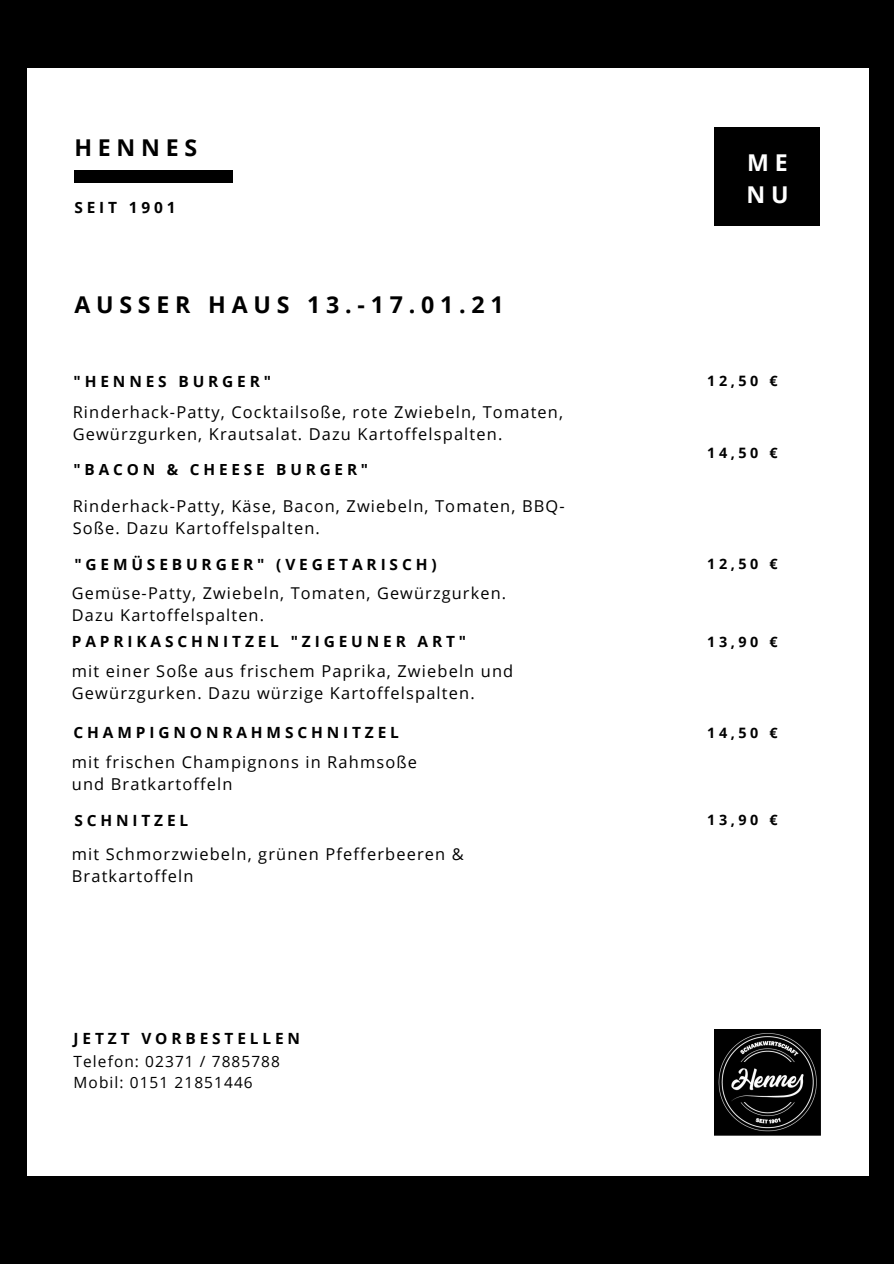
<style>
.page{position:relative;width:894px;height:1264px;background:#fff}
.page>*{position:absolute;margin:0;border:0;box-sizing:border-box;transform-origin:0 0}
.t1{font:700 23.1px "Open Sans";letter-spacing:.25em;color:#000}
.t2{font:700 23.1px "Open Sans";color:#fff}
.t3{font:16.35px/22px "Open Sans";letter-spacing:.07em;color:#000}
.t4{font:16.2px "Open Sans";letter-spacing:.07em;color:#000}
.t5{font:700 15.45px "Open Sans";letter-spacing:.25em;color:#000}
.t6{font:15.45px "Open Sans";letter-spacing:.07em;color:#000}
.t7{font:700 15.3px "Open Sans";letter-spacing:.25em;color:#000}
.t8{font:700 14.4px "Open Sans";letter-spacing:.25em;color:#000}
</style>
<div class="page">
<div style="left:0;top:0;width:893px;height:1263px;background:#000"></div>
<div style="left:27px;top:68px;width:841px;height:1107px;background:#fff"></div>
<div style="left:714px;top:127px;width:106px;height:98px;background:#000"></div>
<div style="left:74px;top:170px;width:159px;height:12px;background:#000"></div>
<img style="left:714px;top:1029px;width:106px;height:105px">
<p class="t1" style="left:74px;top:131px;width:124px">HENNES</p>
<p class="t5" style="left:74px;top:197px;width:103px">SEIT 1901</p>
<p class="t1" style="left:74px;top:288px;width:431px">AUSSER HAUS 13.-17.01.21</p>
<p class="t5" style="left:74px;top:370px;width:199px">"HENNES BURGER"</p>
<p class="t3" style="left:73px;top:401px;width:492px">Rinderhack-Patty, Cocktailsoße, rote Zwiebeln, Tomaten,<br>Gewürzgurken, Krautsalat. Dazu Kartoffelspalten.</p>
<p class="t7" style="left:74px;top:459px;width:296px">"BACON &amp; CHEESE BURGER"</p>
<p class="t3" style="left:73px;top:494px;width:493px">Rinderhack-Patty, Käse, Bacon, Zwiebeln, Tomaten, BBQ-<br>Soße. Dazu Kartoffelspalten.</p>
<p class="t5" style="left:74px;top:553px;width:363px">"GEMÜSEBURGER" (VEGETARISCH)</p>
<p class="t4" style="left:72px;top:581px;width:435px">Gemüse-Patty, Zwiebeln, Tomaten, Gewürzgurken.</p>
<p class="t4" style="left:72px;top:603px;width:194px">Dazu Kartoffelspalten.</p>
<p class="t5" style="left:72px;top:630px;width:396px">PAPRIKASCHNITZEL "ZIGEUNER ART"</p>
<p class="t3" style="left:72px;top:659px;width:443px">mit einer Soße aus frischem Paprika, Zwiebeln und<br>Gewürzgurken. Dazu würzige Kartoffelspalten.</p>
<p class="t5" style="left:74px;top:721px;width:327px">CHAMPIGNONRAHMSCHNITZEL</p>
<p class="t3" style="left:72px;top:750px;width:346px">mit frischen Champignons in Rahmsoße</p>
<p class="t3" style="left:72px;top:772px;width:162px">und Bratkartoffeln</p>
<p class="t5" style="left:74px;top:809px;width:115px">SCHNITZEL</p>
<p class="t3" style="left:72px;top:842px;width:393px">mit Schmorzwiebeln, grünen Pfefferbeeren &amp;<br>Bratkartoffeln</p>
<p class="t5" style="left:74px;top:1027px;width:228px">JETZT VORBESTELLEN</p>
<p class="t6" style="left:74px;top:1050px;width:208px">Telefon: 02371 / 7885788</p>
<p class="t6" style="left:74px;top:1071px;width:181px">Mobil: 0151 21851446</p>
<p class="t2" style="left:747px;top:146px;width:42px">M E</p>
<p class="t2" style="left:746px;top:178px;width:44px">N U</p>
<p class="t8" style="left:707px;top:371px;width:72px">12,50 €</p>
<p class="t8" style="left:707px;top:442px;width:72px">14,50 €</p>
<p class="t8" style="left:707px;top:554px;width:72px">12,50 €</p>
<p class="t8" style="left:707px;top:631px;width:72px">13,90 €</p>
<p class="t8" style="left:707px;top:722px;width:72px">14,50 €</p>
<p class="t8" style="left:707px;top:809px;width:72px">13,90 €</p>
</div>
